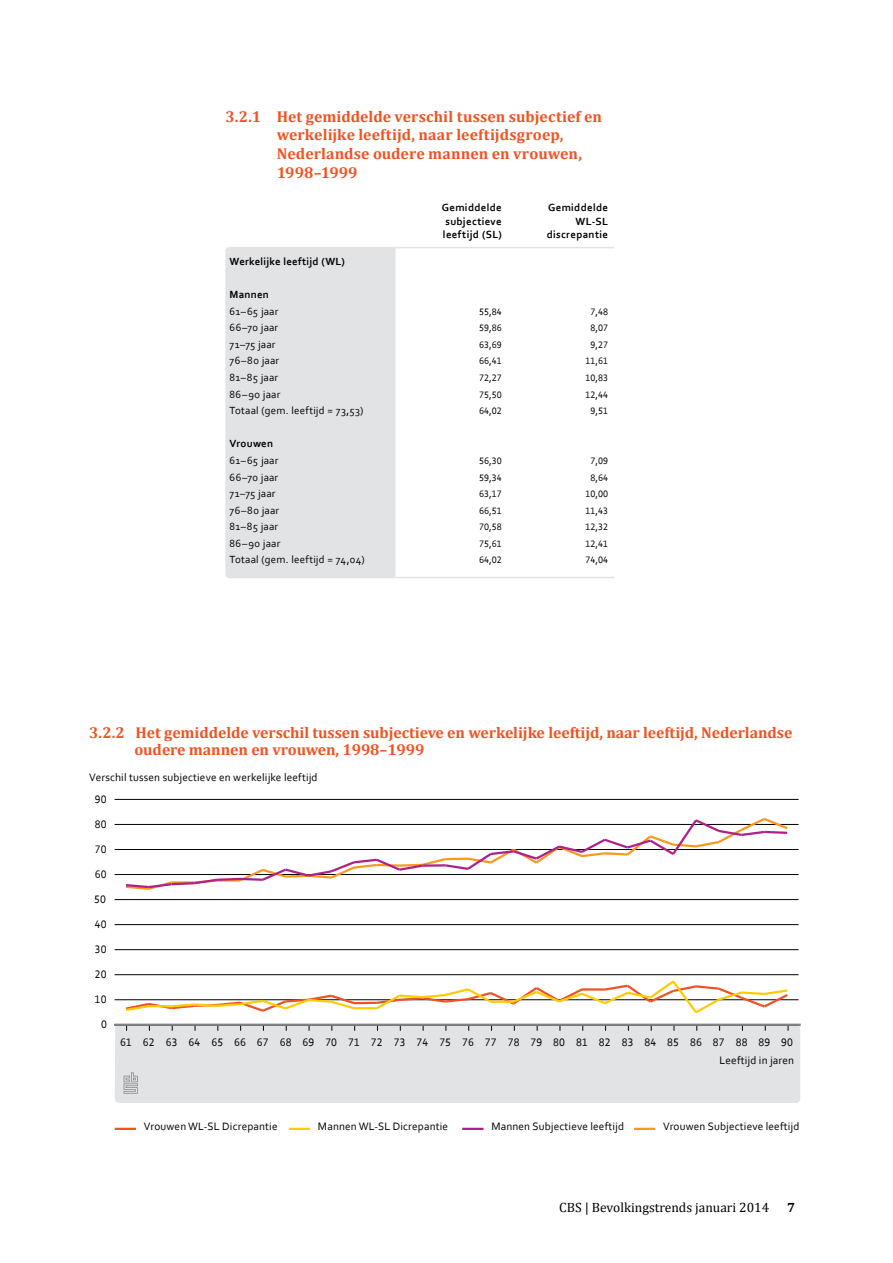
<style>
.page{position:relative;width:893px;height:1263px;background:#fff}
.page>*{position:absolute;margin:0;border:0;box-sizing:border-box;transform-origin:0 0}
.t1{font:700 15.75px/18.9px "Cambria";letter-spacing:-.005em;color:#f05323}
.t2{font:13.5px "Cambria";color:#000}
.t3{font:700 13.5px "Cambria";color:#000}
.t4{font:11.4px "Corbel";letter-spacing:.01em;color:#000}
.t5{font:11.25px "Corbel";letter-spacing:.01em;color:#000}
.t6{font:10.8px "Corbel";letter-spacing:.015em;color:#000}
.t7{font:700 10.8px/13px "Corbel";letter-spacing:.03em;color:#000;text-align:justify}
.t8{font:9.75px "Corbel";color:#000}
</style>
<div class="page">
<div style="left:225px;top:252px;width:170px;height:316px;background:#e2e3e4"></div>
<div style="left:230px;top:247px;width:165px;height:6px;background:#e2e3e4"></div>
<svg style="left:225px;top:247px;width:5px;height:5px"></svg>
<hr style="left:395px;top:247px;width:219px;height:1px;background:#e2e3e4">
<div style="left:230px;top:566px;width:165px;height:12px;background:#e2e3e4"></div>
<svg style="left:225px;top:568px;width:5px;height:10px"></svg>
<hr style="left:395px;top:577px;width:219px;height:1px;background:#e2e3e4">
<div style="left:115px;top:1026px;width:685px;height:77px;background:#e2e3e4"></div>
<hr style="left:115px;top:999px;width:684px;height:1px;background:#000">
<hr style="left:115px;top:974px;width:684px;height:1px;background:#000">
<hr style="left:115px;top:949px;width:684px;height:1px;background:#000">
<hr style="left:115px;top:924px;width:684px;height:1px;background:#000">
<hr style="left:115px;top:899px;width:684px;height:1px;background:#000">
<hr style="left:115px;top:874px;width:684px;height:1px;background:#000">
<hr style="left:115px;top:849px;width:684px;height:1px;background:#000">
<hr style="left:115px;top:824px;width:684px;height:1px;background:#000">
<hr style="left:115px;top:799px;width:684px;height:1px;background:#000">
<hr style="left:354px;top:1002px;width:23px;height:2px;background:#f05323">
<svg style="left:123px;top:994px;width:234px;height:18px"></svg>
<hr style="left:354px;top:1007px;width:23px;height:2px;background:#ffcb05">
<svg style="left:374px;top:980px;width:416px;height:34px"></svg>
<svg style="left:124px;top:818px;width:666px;height:72px"></svg>
<svg style="left:124px;top:1072px;width:14px;height:22px"></svg>
<hr style="left:115px;top:1128px;width:21px;height:2px;background:#f05323">
<hr style="left:289px;top:1128px;width:21px;height:2px;background:#ffcb05">
<hr style="left:462px;top:1128px;width:21px;height:2px;background:#af1f8e">
<hr style="left:634px;top:1128px;width:21px;height:2px;background:#f8991d">
<hr style="left:114px;top:1024px;width:687px;height:2px;background:#808285">
<p class="t1" style="left:277px;top:106px;width:327px;text-indent:-51px">3.2.1 Het gemiddelde verschil tussen subjectief en werkelijke leeftijd, naar leeftijdsgroep, Nederlandse oudere mannen en vrouwen, 1998–1999</p>
<p class="t7" style="left:442px;top:201px;width:62px">Gemiddelde subjectieve leeftijd (SL)</p>
<p class="t7" style="left:547px;top:201px;width:63px;text-align:right">Gemiddelde<br>WL-SL discrepantie</p>
<p class="t7" style="left:230px;top:254px;width:117px">Werkelijke leeftijd (WL)</p>
<p class="t7" style="left:230px;top:288px;width:41px">Mannen</p>
<p class="t6" style="left:230px;top:304px;width:50px">61–65 jaar</p>
<p class="t8" style="left:479px;top:305px;width:24px">55,84</p>
<p class="t8" style="left:590px;top:305px;width:19px">7,48</p>
<p class="t6" style="left:230px;top:321px;width:50px">66–70 jaar</p>
<p class="t8" style="left:479px;top:322px;width:24px">59,86</p>
<p class="t8" style="left:590px;top:322px;width:19px">8,07</p>
<p class="t6" style="left:230px;top:337px;width:47px">71–75 jaar</p>
<p class="t8" style="left:479px;top:338px;width:24px">63,69</p>
<p class="t8" style="left:590px;top:338px;width:19px">9,27</p>
<p class="t6" style="left:230px;top:354px;width:51px">76–80 jaar</p>
<p class="t8" style="left:479px;top:355px;width:24px">66,41</p>
<p class="t8" style="left:585px;top:355px;width:24px">11,61</p>
<p class="t6" style="left:230px;top:371px;width:50px">81–85 jaar</p>
<p class="t8" style="left:479px;top:372px;width:24px">72,27</p>
<p class="t8" style="left:585px;top:372px;width:24px">10,83</p>
<p class="t6" style="left:230px;top:387px;width:52px">86–90 jaar</p>
<p class="t8" style="left:479px;top:388px;width:24px">75,50</p>
<p class="t8" style="left:585px;top:388px;width:24px">12,44</p>
<p class="t6" style="left:230px;top:404px;width:135px">Totaal (gem. leeftijd = 73,53)</p>
<p class="t8" style="left:479px;top:405px;width:24px">64,02</p>
<p class="t8" style="left:590px;top:405px;width:19px">9,51</p>
<p class="t7" style="left:230px;top:437px;width:45px">Vrouwen</p>
<p class="t6" style="left:230px;top:454px;width:50px">61–65 jaar</p>
<p class="t8" style="left:479px;top:455px;width:24px">56,30</p>
<p class="t8" style="left:590px;top:455px;width:19px">7,09</p>
<p class="t6" style="left:230px;top:470px;width:50px">66–70 jaar</p>
<p class="t8" style="left:479px;top:471px;width:24px">59,34</p>
<p class="t8" style="left:590px;top:471px;width:19px">8,64</p>
<p class="t6" style="left:230px;top:487px;width:47px">71–75 jaar</p>
<p class="t8" style="left:479px;top:488px;width:24px">63,17</p>
<p class="t8" style="left:585px;top:488px;width:24px">10,00</p>
<p class="t6" style="left:230px;top:503px;width:51px">76–80 jaar</p>
<p class="t8" style="left:479px;top:504px;width:24px">66,51</p>
<p class="t8" style="left:585px;top:504px;width:24px">11,43</p>
<p class="t6" style="left:230px;top:520px;width:50px">81–85 jaar</p>
<p class="t8" style="left:479px;top:521px;width:24px">70,58</p>
<p class="t8" style="left:585px;top:521px;width:24px">12,32</p>
<p class="t6" style="left:230px;top:537px;width:52px">86–90 jaar</p>
<p class="t8" style="left:479px;top:538px;width:24px">75,61</p>
<p class="t8" style="left:585px;top:538px;width:24px">12,41</p>
<p class="t6" style="left:230px;top:553px;width:137px">Totaal (gem. leeftijd = 74,04)</p>
<p class="t8" style="left:479px;top:554px;width:24px">64,02</p>
<p class="t8" style="left:585px;top:554px;width:24px">74,04</p>
<p class="t1" style="left:134px;top:724px;width:659px;line-height:17.2px;text-indent:-45px">3.2.2 Het gemiddelde verschil tussen subjectieve en werkelijke leeftijd, naar leeftijd, Nederlandse oudere mannen en vrouwen, 1998–1999</p>
<p class="t5" style="left:89px;top:770px;width:230px">Verschil tussen subjectieve en werkelijke leeftijd</p>
<p class="t4" style="left:95px;top:792px;width:13px">90</p>
<p class="t4" style="left:95px;top:817px;width:13px">80</p>
<p class="t4" style="left:95px;top:842px;width:13px">70</p>
<p class="t4" style="left:95px;top:867px;width:13px">60</p>
<p class="t4" style="left:94px;top:892px;width:13px">50</p>
<p class="t4" style="left:95px;top:917px;width:13px">40</p>
<p class="t4" style="left:95px;top:942px;width:13px">30</p>
<p class="t4" style="left:95px;top:967px;width:13px">20</p>
<p class="t4" style="left:95px;top:992px;width:13px">10</p>
<p class="t4" style="left:101px;top:1017px;width:7px">0</p>
<p class="t4" style="left:120px;top:1035px;width:674px">61 62 63 64 65 66 67 68 69 70 71 72 73 74 75 76 77 78 79 80 81 82 83 84 85 86 87 88 89 90</p>
<p class="t5" style="left:719px;top:1053px;width:76px">Leeftijd in jaren</p>
<p class="t5" style="left:144px;top:1120px;width:135px">Vrouwen WL-SL Dicrepantie</p>
<p class="t5" style="left:318px;top:1120px;width:132px">Mannen WL-SL Dicrepantie</p>
<p class="t5" style="left:491px;top:1120px;width:134px">Mannen Subjectieve leeftijd</p>
<p class="t5" style="left:663px;top:1120px;width:138px">Vrouwen Subjectieve leeftijd</p>
<p class="t2" style="left:559px;top:1199px;width:211px">CBS | Bevolkingstrends januari 2014</p>
<p class="t3" style="left:787px;top:1198px;width:9px">7</p>
</div>
